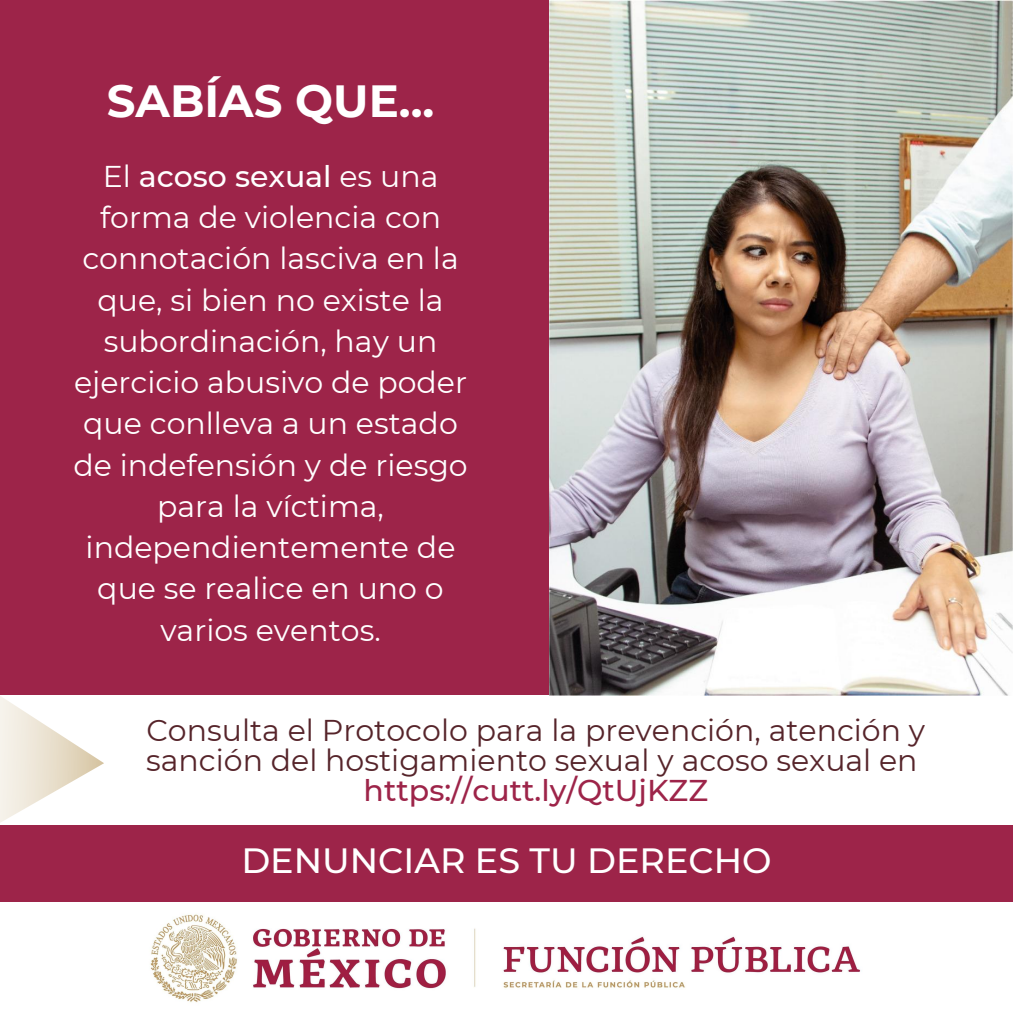
<style>
.page{position:relative;width:1013px;height:1013px;background:#fff}
.page>*{position:absolute;margin:0;border:0;box-sizing:border-box;transform-origin:0 0}
.t1{font:700 45px "Montserrat";color:#fff}
.t2{font:500 35px "Montserrat";color:#fff}
.t3{font:30px/41.2px "Montserrat";color:#fff;text-align:center}
.t4{font:30px/30px "Montserrat";color:#56242a}
.t5{font:500 30px "Montserrat";color:#9d2449}
.s1{font-weight:500}
</style>
<div class="page">
<div style="left:0;top:0;width:1012px;height:1012px;background:#9d2449"></div>
<div style="left:0;top:695px;width:1012px;height:130px;background:#fff"></div>
<svg style="left:0;top:696px;width:104px;height:127px"></svg>
<div style="left:0;top:902px;width:1012px;height:110px;background:#fff"></div>
<img style="left:549px;top:0;width:463px;height:696px">
<img style="left:150px;top:914px;width:711px;height:89px">
<h1 class="t1" style="left:107px;top:73px;width:329px">SABÍAS QUE...</h1>
<p class="t3" style="left:73px;top:155px;width:396px">El <span class="s1">acoso sexual</span> es una forma de violencia con connotación lasciva en la que, si bien no existe la subordinación, hay un ejercicio abusivo de poder que conlleva a un estado de indefensión y de riesgo para la víctima, independientemente de que se realice en uno o varios eventos.</p>
<p class="t4" style="left:146px;top:714px;width:780px">Consulta el Protocolo para la prevención, atención y sanción del hostigamiento sexual y acoso sexual en</p>
<p class="t5" style="left:363px;top:771px;width:346px">https://cutt.ly/QtUjKZZ</p>
<p class="t2" style="left:241px;top:839px;width:532px">DENUNCIAR ES TU DERECHO</p>
</div>
